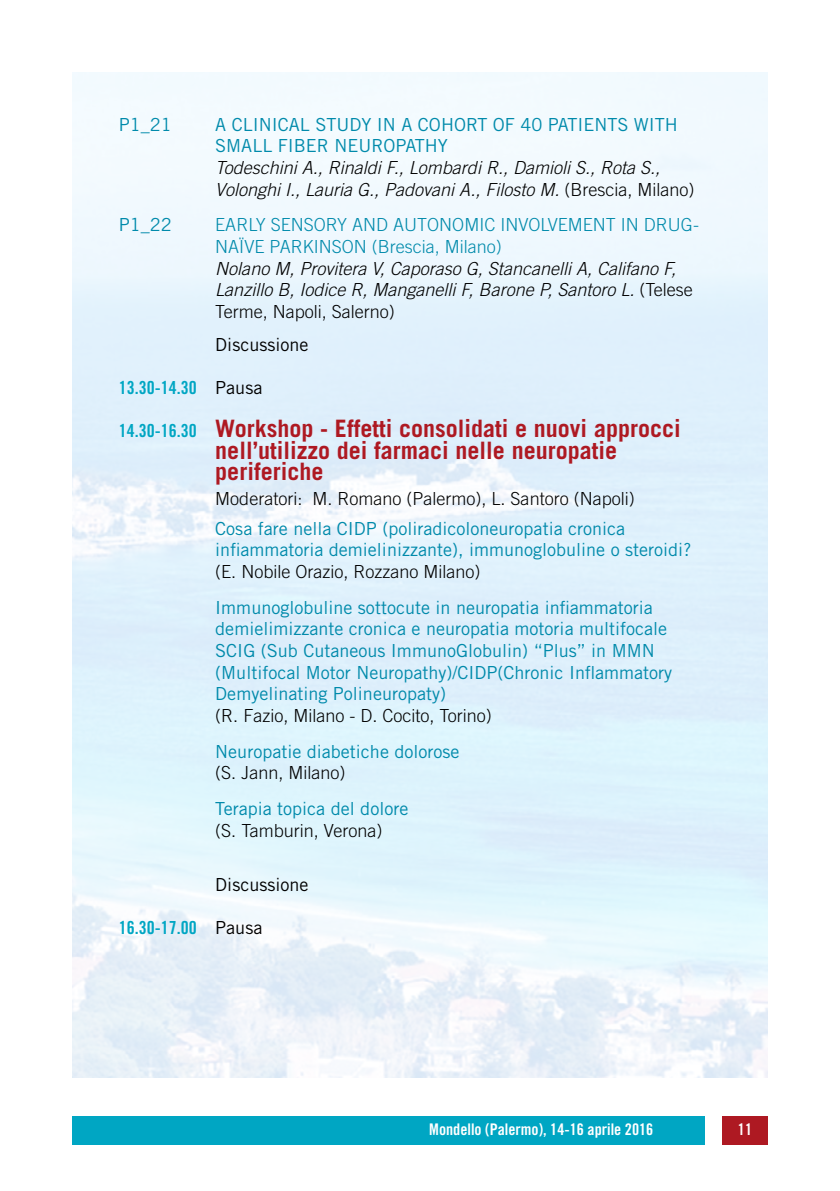
<style>
.page{position:relative;width:840px;height:1191px;background:#fff}
.page>*{position:absolute;margin:0;border:0;box-sizing:border-box;transform-origin:0 0}
.t1{font:700 24px/21.6px "Trade Gothic LT Std";color:#ae1922}
.t2{font:18px/21.6px "Trade Gothic LT Std";color:#008aab}
.t3{font:italic 300 18px/21.6px "Trade Gothic LT Std";color:#000}
.t4{font:300 18px "Trade Gothic LT Std";color:#000}
.t5{font:300 18px/21.6px "Trade Gothic LT Std";color:#008aab}
.t6{font:18px "Trade Gothic LT Std Bd Cn 20";color:#00a6c3}
.t7{font:18px "Trade Gothic LT Std";color:#000}
.t8{font:16px "Trade Gothic Bold Cond Twenty";color:#fff}
.s1{font-style:normal}
.s2{font-family:"Trade Gothic LT Std";color:#000}
.s3{font-family:"Trade Gothic LT Std Bd Cn 20";font-weight:400;font-size:18px;color:#00a6c3}
</style>
<div class="page">
<div style="left:721px;top:1115px;width:46px;height:29px;background:#ae1922"></div>
<div style="left:72px;top:1115px;width:632px;height:29px;background:#00a6c3"></div>
<p class="t2" style="left:119px;top:113px;width:54px">P1_21</p>
<p class="t2" style="left:215px;top:113px;width:464px">A CLINICAL STUDY IN A COHORT OF 40 PATIENTS WITH<br>SMALL FIBER NEUROPATHY</p>
<p class="t3" style="left:215px;top:157px;width:480px">Todeschini A., Rinaldi F., Lombardi R., Damioli S., Rota S.,<br>Volonghi I., Lauria G., Padovani A., Filosto M. <span class="s1">(Brescia, Milano)</span></p>
<p class="t2" style="left:119px;top:214px;width:54px">P1_22</p>
<p class="t5" style="left:215px;top:214px;width:485px">EARLY SENSORY AND AUTONOMIC INVOLVEMENT IN DRUG-<br>NAÏVE PARKINSON (Brescia, Milano)</p>
<p class="t3" style="left:215px;top:258px;width:479px">Nolano M, Provitera V, Caporaso G, Stancanelli A, Califano F,<br>Lanzillo B, Iodice R, Manganelli F, Barone P, Santoro L. <span class="s1">(Telese<br>Terme, Napoli, Salerno)</span></p>
<p class="t7" style="left:215px;top:333px;width:95px">Discussione</p>
<p class="t6" style="left:119px;top:376px;width:145px">13.30-14.30 <span class="s2">Pausa</span></p>
<h1 class="t1" style="left:215px;top:417px;width:466px;text-indent:-96px"><span class="s3">14.30-16.30</span> Workshop - Effetti consolidati e nuovi approcci nell’utilizzo dei farmaci nelle neuropatie periferiche</h1>
<p class="t4" style="left:215px;top:487px;width:421px">Moderatori: M. Romano (Palermo), L. Santoro (Napoli)</p>
<p class="t2" style="left:215px;top:517px;width:477px">Cosa fare nella CIDP (poliradicoloneuropatia cronica infiammatoria demielinizzante), immunoglobuline o steroidi?</p>
<p class="t4" style="left:215px;top:561px;width:266px">(E. Nobile Orazio, Rozzano Milano)</p>
<p class="t2" style="left:215px;top:596px;width:458px">Immunoglobuline sottocute in neuropatia infiammatoria demielimizzante cronica e neuropatia motoria multifocale SCIG (Sub Cutaneous ImmunoGlobulin) “Plus” in MMN (Multifocal Motor Neuropathy)/CIDP(Chronic Inflammatory Demyelinating Polineuropaty)</p>
<p class="t4" style="left:215px;top:705px;width:278px">(R. Fazio, Milano - D. Cocito, Torino)</p>
<p class="t2" style="left:215px;top:740px;width:246px">Neuropatie diabetiche dolorose</p>
<p class="t4" style="left:215px;top:762px;width:132px">(S. Jann, Milano)</p>
<p class="t2" style="left:215px;top:797px;width:194px">Terapia topica del dolore</p>
<p class="t4" style="left:215px;top:819px;width:169px">(S. Tamburin, Verona)</p>
<p class="t7" style="left:215px;top:874px;width:95px">Discussione</p>
<p class="t6" style="left:119px;top:917px;width:145px">16.30-17.00 <span class="s2">Pausa</span></p>
<p class="t8" style="left:429px;top:1119px;width:225px">Mondello (Palermo), 14-16 aprile 2016</p>
<p class="t8" style="left:737px;top:1119px;width:16px">11</p>
</div>
